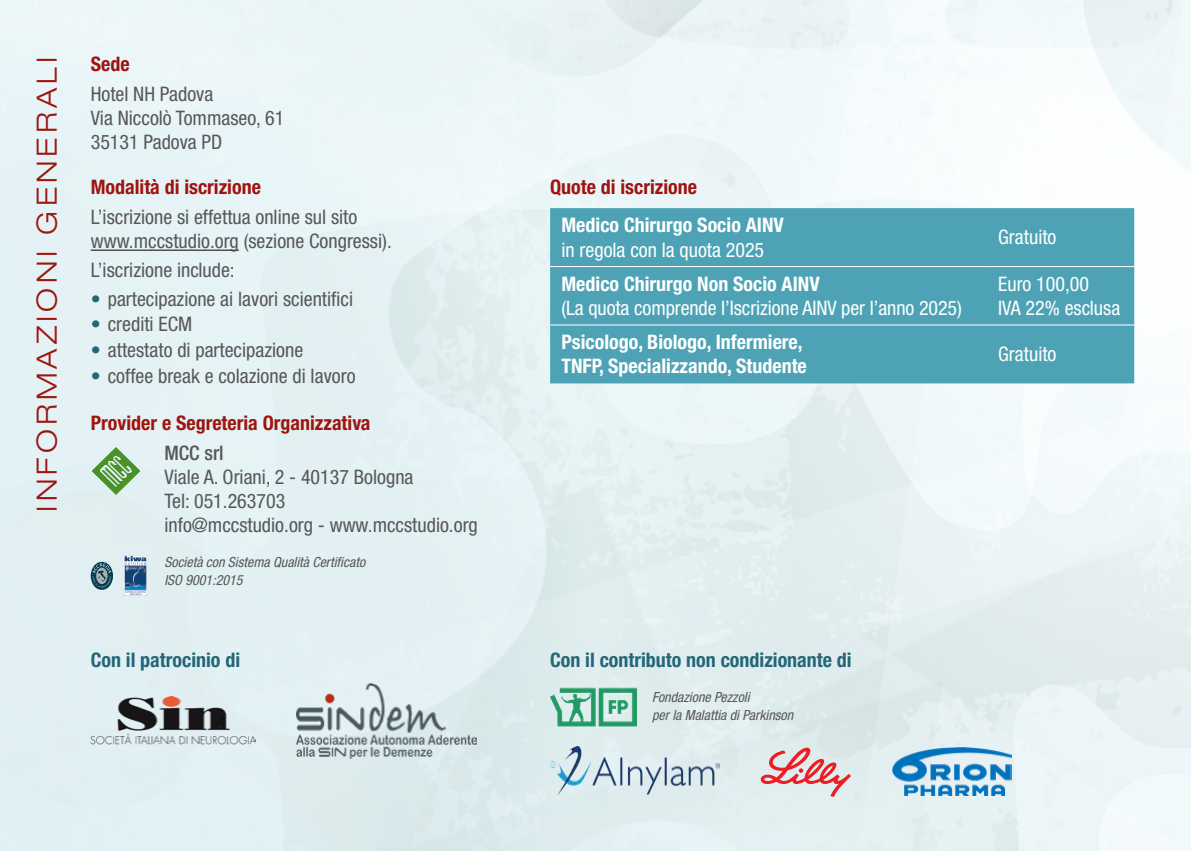
<style>
.page{position:relative;width:1191px;height:851px;background:#fff}
.page>*{position:absolute;margin:0;border:0;box-sizing:border-box;transform-origin:0 0}
.t1{font:300 expanded 28px "Helvetica Neue LT Std";letter-spacing:.15em;color:#9e1510}
.t2{font:condensed 20px/24px "Helvetica Neue LT Std";color:#575756}
.t3{font:condensed 20px/24px "Helvetica Neue LT Std";color:#fff}
.t4{font:700 condensed 20px/24px "Helvetica Neue LT Std";color:#fff}
.t5{font:700 condensed 20px "Helvetica Neue LT Std";color:#9e1510}
.t6{font:700 condensed 20px "Helvetica Neue LT Std";color:#236778}
.t7{font:500 condensed 20px "Helvetica Neue LT Std";color:#575756}
.t8{font:italic condensed 14px/18px "Helvetica Neue LT Std";color:#575756}
.s1{color:#236778}
</style>
<div class="page">
<img style="left:0;top:0;width:1191px;height:850px">
<hr style="left:91px;top:249px;width:148px;height:1px;background:#000">
<div style="left:550px;top:208px;width:584px;height:175px;background:#4da3b5"></div>
<hr style="left:550px;top:266px;width:436px;height:1px;background:#fff">
<hr style="left:986px;top:266px;width:148px;height:1px;background:#fff">
<hr style="left:550px;top:324px;width:436px;height:1px;background:#fff">
<hr style="left:986px;top:324px;width:148px;height:1px;background:#fff">
<img style="left:91px;top:445px;width:50px;height:51px">
<svg style="left:91px;top:561px;width:22px;height:28px"></svg>
<svg style="left:93px;top:563px;width:18px;height:24px"></svg>
<img style="left:124px;top:556px;width:22px;height:39px">
<img style="left:91px;top:696px;width:164px;height:50px">
<img style="left:297px;top:683px;width:179px;height:75px">
<img style="left:550px;top:746px;width:169px;height:47px">
<svg style="left:760px;top:747px;width:91px;height:49px;background:#e3b8bb"></svg>
<img style="left:892px;top:747px;width:119px;height:47px">
<img style="left:550px;top:686px;width:86px;height:40px">
<h1 class="t1" style="left:30px;top:511px;width:456px;rotate:-90deg">INFORMAZIONI GENERALI</h1>
<p class="t5" style="left:91px;top:52px;width:40px">Sede</p>
<p class="t2" style="left:91px;top:81px;width:195px">Hotel NH Padova<br>Via Niccolò Tommaseo, 61<br>35131 Padova PD</p>
<p class="t5" style="left:91px;top:175px;width:172px">Modalità di iscrizione</p>
<p class="t2" style="left:91px;top:205px;width:302px">L’iscrizione si effettua online sul sito www.mccstudio.org (sezione Congressi).</p>
<p class="t2" style="left:91px;top:257px;width:145px">L’iscrizione include:</p>
<p class="t2" style="left:91px;top:286px;width:264px"><span class="s1">•</span> partecipazione ai lavori scientifici</p>
<p class="t2" style="left:91px;top:312px;width:103px"><span class="s1">•</span> crediti ECM</p>
<p class="t2" style="left:91px;top:338px;width:214px"><span class="s1">•</span> attestato di partecipazione</p>
<p class="t2" style="left:91px;top:364px;width:266px"><span class="s1">•</span> coffee break e colazione di lavoro</p>
<p class="t5" style="left:91px;top:410px;width:281px">Provider e Segreteria Organizzativa</p>
<p class="t7" style="left:164px;top:440px;width:61px">MCC srl</p>
<p class="t2" style="left:164px;top:464px;width:315px">Viale A. Oriani, 2 - 40137 Bologna<br>Tel: 051.263703<br>info@mccstudio.org - www.mccstudio.org</p>
<p class="t8" style="left:164px;top:553px;width:202px">Società con Sistema Qualità Certificato<br>ISO 9001:2015</p>
<p class="t5" style="left:550px;top:175px;width:148px">Quote di iscrizione</p>
<p class="t4" style="left:561px;top:213px;width:224px">Medico Chirurgo Socio AINV</p>
<p class="t3" style="left:561px;top:237px;width:204px">in regola con la quota 2025</p>
<p class="t4" style="left:561px;top:271px;width:260px">Medico Chirurgo Non Socio AINV</p>
<p class="t3" style="left:561px;top:296px;width:402px">(La quota comprende l’Iscrizione AINV per l’anno 2025)</p>
<p class="t4" style="left:561px;top:330px;width:247px">Psicologo, Biologo, Infermiere,<br>TNFP, Specializzando, Studente</p>
<p class="t6" style="left:91px;top:647px;width:151px">Con il patrocinio di</p>
<p class="t6" style="left:550px;top:647px;width:303px">Con il contributo non condizionante di</p>
<p class="t8" style="left:652px;top:688px;width:143px">Fondazione Pezzoli<br>per la Malattia di Parkinson</p>
<p class="t3" style="left:998px;top:225px;width:60px">Gratuito</p>
<p class="t3" style="left:998px;top:272px;width:124px">Euro 100,00<br>IVA 22% esclusa</p>
<p class="t3" style="left:998px;top:342px;width:60px">Gratuito</p>
</div>
